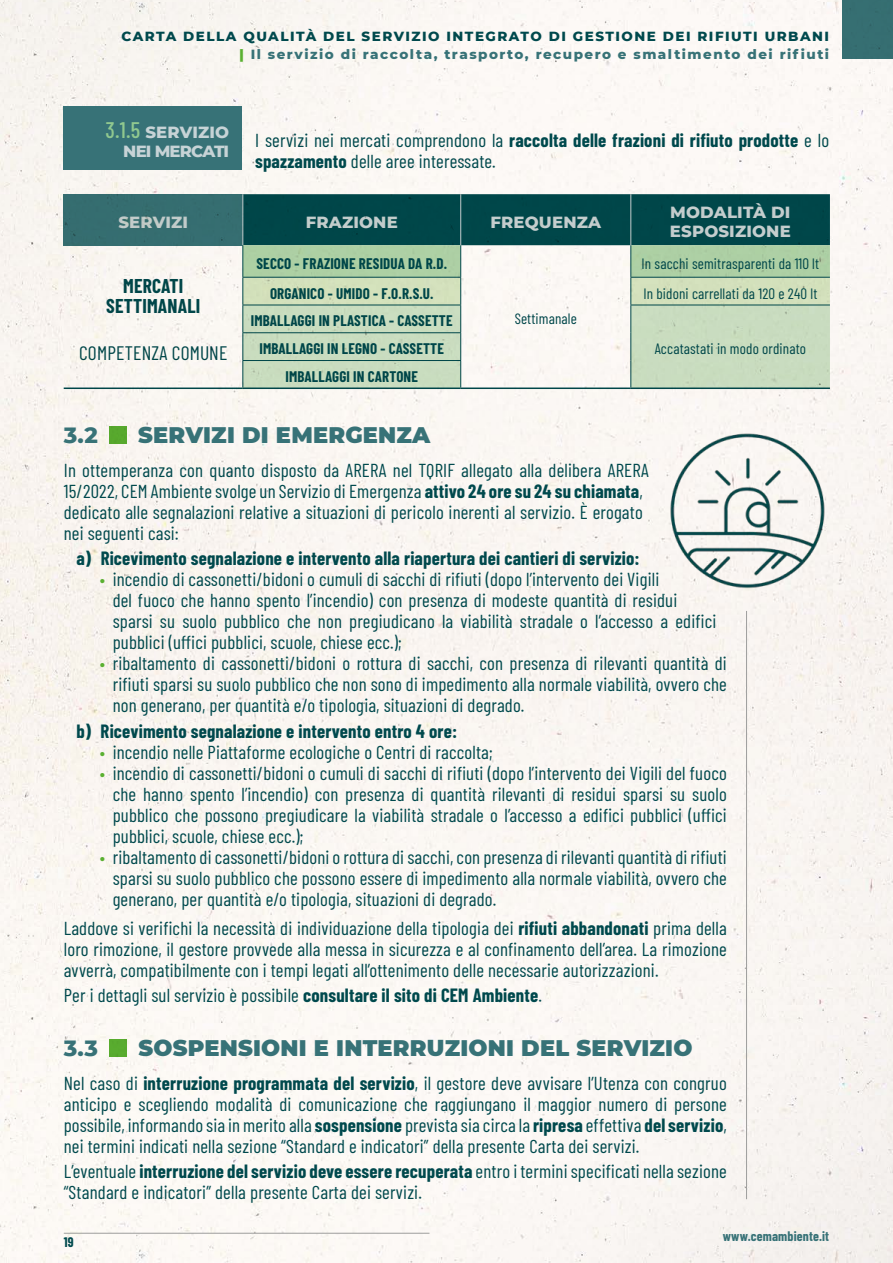
<style>
.page{position:relative;width:893px;height:1263px;background:#faf6f2}
.page>*{position:absolute;margin:0;border:0;box-sizing:border-box;transform-origin:0 0}
.t1{font:900 22.5px "Montserrat";letter-spacing:.01em;color:#377277}
.t2{font:800 22.5px "Montserrat";color:#377277}
.t3{font:700 19.5px/19.5px "Barlow Condensed";letter-spacing:.01em;color:#00494d;text-align:center}
.t4{font:19.5px "Barlow Condensed";letter-spacing:.01em;color:#00494d}
.t5{font:18.75px/21px "Barlow Condensed";letter-spacing:.01em;color:#00494d;text-align:justify}
.t6{font:700 18.75px "Barlow Condensed";letter-spacing:.01em;color:#00494d}
.t7{font:800 16.5px/19.5px "Montserrat";letter-spacing:.01em;color:#c7d3d6}
.t8{font:800 16.5px/19.5px "Montserrat";letter-spacing:-.05em;color:#c7d3d6;text-align:right}
.t9{font:700 15px/27.8px "Barlow Condensed";letter-spacing:.01em;color:#00494d;text-align:center}
.t10{font:15px "Barlow Condensed";letter-spacing:.01em;color:#00494d}
.t11{font:800 13.5px/18px "Montserrat";letter-spacing:.11em;color:#00494d;text-align:right}
.t12{font:700 13.5px "Barlow Condensed";letter-spacing:.01em;color:#377277}
.t13{font:700 13.5px "Barlow Condensed";color:#00494d}
.s1{font-weight:900;color:#5ab031}
.s2{color:#377277}
.s3{font-family:"Barlow Condensed";font-weight:500;font-size:22.5px;color:#90c88f}
.s4{font-weight:700}
.s5{font-size:18px;color:#5ab031}
</style>
<div class="page">
<div style="left:842px;top:0;width:51px;height:59px;background:#377277"></div>
<hr style="left:64px;top:1233px;width:365px;height:1px;background:#9d9d9c">
<div style="left:110px;top:426px;width:17px;height:17px;background:#57a92e"></div>
<div style="left:110px;top:1039px;width:17px;height:17px;background:#5ab031"></div>
<hr style="left:746px;top:611px;width:1px;height:588px;background:#9d9d9c">
<div style="left:64px;top:107px;width:178px;height:63px;background:#377277"></div>
<img style="left:665px;top:428px;width:165px;height:165px;border-radius:83px">
<div style="left:64px;top:194px;width:179px;height:51px;background:#356d70"></div>
<svg style="left:242px;top:194px;width:588px;height:193px"></svg>
<hr style="left:242px;top:277px;width:219px;height:1px;background:#00494d">
<hr style="left:630px;top:277px;width:200px;height:1px;background:#00494d">
<hr style="left:242px;top:305px;width:219px;height:1px;background:#00494d">
<hr style="left:630px;top:305px;width:200px;height:1px;background:#00494d">
<hr style="left:242px;top:332px;width:219px;height:1px;background:#00494d">
<hr style="left:242px;top:360px;width:219px;height:1px;background:#00494d">
<hr style="left:64px;top:387px;width:179px;height:2px;background:#00494d">
<hr style="left:243px;top:387px;width:218px;height:2px;background:#00494d">
<hr style="left:461px;top:387px;width:170px;height:2px;background:#00494d">
<hr style="left:631px;top:387px;width:199px;height:2px;background:#00494d">
<hr style="left:242px;top:194px;width:1px;height:51px;background:#c7d3d6">
<hr style="left:460px;top:194px;width:1px;height:51px;background:#c7d3d6">
<hr style="left:630px;top:194px;width:1px;height:51px;background:#c7d3d6">
<p class="t11" style="left:121px;top:27px;width:709px">CARTA DELLA QUALITÀ DEL SERVIZIO INTEGRATO DI GESTIONE DEI RIFIUTI URBANI <span class="s1">|</span> <span class="s2">Il servizio di raccolta, trasporto, recupero e smaltimento dei rifiuti</span></p>
<p class="t8" style="left:106px;top:121px;width:125px"><span class="s3">3.1.5</span> SERVIZIO<br>NEI MERCATI</p>
<p class="t5" style="left:255px;top:128px;width:576px">I servizi nei mercati comprendono la <span class="s4">raccolta delle frazioni di rifiuto prodotte</span> e lo <span class="s4">spazzamento</span> delle aree interessate.</p>
<p class="t7" style="left:118px;top:211px;width:71px">SERVIZI</p>
<p class="t7" style="left:306px;top:211px;width:94px">FRAZIONE</p>
<p class="t7" style="left:490px;top:211px;width:112px">FREQUENZA</p>
<p class="t9" style="left:257px;top:249px;width:192px">SECCO - FRAZIONE RESIDUA DA R.D.</p>
<p class="t7" style="left:670px;top:201px;width:122px">MODALITÀ DI<br>ESPOSIZIONE</p>
<p class="t10" style="left:642px;top:253px;width:179px">In sacchi semitrasparenti da 110 lt</p>
<p class="t3" style="left:106px;top:275px;width:96px">MERCATI<br>SETTIMANALI</p>
<p class="t4" style="left:79px;top:339px;width:150px">COMPETENZA COMUNE</p>
<p class="t9" style="left:270px;top:278px;width:165px">ORGANICO - UMIDO - F.O.R.S.U.</p>
<p class="t10" style="left:643px;top:282px;width:175px">In bidoni carrellati da 120 e 240 lt</p>
<p class="t9" style="left:251px;top:306px;width:203px">IMBALLAGGI IN PLASTICA - CASSETTE<br>IMBALLAGGI IN LEGNO - CASSETTE</p>
<p class="t10" style="left:515px;top:308px;width:64px">Settimanale</p>
<p class="t10" style="left:655px;top:338px;width:153px">Accatastati in modo ordinato</p>
<p class="t9" style="left:286px;top:362px;width:134px">IMBALLAGGI IN CARTONE</p>
<p class="t2" style="left:64px;top:419px;width:36px">3.2</p>
<p class="t1" style="left:138px;top:418px;width:294px">SERVIZI DI EMERGENZA</p>
<p class="t5" style="left:64px;top:458px;width:587px;text-align:left">In ottemperanza con quanto disposto da ARERA nel TQRIF allegato alla delibera ARERA 15/2022, CEM Ambiente svolge un Servizio di Emergenza <span class="s4">attivo 24 ore su 24 su chiamata</span>, dedicato alle segnalazioni relative a situazioni di pericolo inerenti al servizio. È erogato nei seguenti casi:</p>
<p class="t6" style="left:77px;top:545px;width:565px">a) Ricevimento segnalazione e intervento alla riapertura dei cantieri di servizio:</p>
<p class="t5" style="left:113px;top:568px;width:605px;text-align:left;text-indent:-13px"><span class="s5">•</span> incendio di cassonetti/bidoni o cumuli di sacchi di rifiuti (dopo l’intervento dei Vigili<br>del fuoco che hanno spento l’incendio) con presenza di modeste quantità di residui sparsi su suolo pubblico che non pregiudicano la viabilità stradale o l’accesso a edifici pubblici (uffici pubblici, scuole, chiese ecc.);</p>
<p class="t5" style="left:113px;top:652px;width:616px;text-indent:-13px"><span class="s5">•</span> ribaltamento di cassonetti/bidoni o rottura di sacchi, con presenza di rilevanti quantità di rifiuti sparsi su suolo pubblico che non sono di impedimento alla normale viabilità, ovvero che non generano, per quantità e/o tipologia, situazioni di degrado.</p>
<p class="t6" style="left:77px;top:717px;width:382px">b) Ricevimento segnalazione e intervento entro 4 ore:</p>
<p class="t5" style="left:100px;top:740px;width:394px"><span class="s5">•</span> incendio nelle Piattaforme ecologiche o Centri di raccolta;</p>
<p class="t5" style="left:113px;top:761px;width:616px;text-indent:-13px"><span class="s5">•</span> incendio di cassonetti/bidoni o cumuli di sacchi di rifiuti (dopo l’intervento dei Vigili del fuoco che hanno spento l’incendio) con presenza di quantità rilevanti di residui sparsi su suolo pubblico che possono pregiudicare la viabilità stradale o l’accesso a edifici pubblici (uffici pubblici, scuole, chiese ecc.);</p>
<p class="t5" style="left:113px;top:845px;width:616px;text-indent:-13px"><span class="s5">•</span> ribaltamento di cassonetti/bidoni o rottura di sacchi, con presenza di rilevanti quantità di rifiuti sparsi su suolo pubblico che possono essere di impedimento alla normale viabilità, ovvero che generano, per quantità e/o tipologia, situazioni di degrado.</p>
<p class="t5" style="left:64px;top:916px;width:665px">Laddove si verifichi la necessità di individuazione della tipologia dei <span class="s4">rifiuti abbandonati</span> prima della loro rimozione, il gestore provvede alla messa in sicurezza e al confinamento dell’area. La rimozione avverrà, compatibilmente con i tempi legati all’ottenimento delle necessarie autorizzazioni.</p>
<p class="t5" style="left:64px;top:984px;width:480px">Per i dettagli sul servizio è possibile <span class="s4">consultare il sito di CEM Ambiente</span>.</p>
<p class="t2" style="left:64px;top:1032px;width:36px">3.3</p>
<p class="t1" style="left:138px;top:1031px;width:556px">SOSPENSIONI E INTERRUZIONI DEL SERVIZIO</p>
<p class="t5" style="left:64px;top:1071px;width:665px">Nel caso di <span class="s4">interruzione programmata del servizio</span>, il gestore deve avvisare l’Utenza con congruo anticipo e scegliendo modalità di comunicazione che raggiungano il maggior numero di persone possibile, informando sia in merito alla <span class="s4">sospensione</span> prevista sia circa la <span class="s4">ripresa</span> effettiva <span class="s4">del servizio</span>, nei termini indicati nella sezione “Standard e indicatori” della presente Carta dei servizi.</p>
<p class="t5" style="left:64px;top:1159px;width:665px">L’eventuale <span class="s4">interruzione del servizio deve essere recuperata</span> entro i termini specificati nella sezione “Standard e indicatori” della presente Carta dei servizi.</p>
<p class="t13" style="left:64px;top:1232px;width:11px">19</p>
<p class="t12" style="left:723px;top:1226px;width:108px">www.cemambiente.it</p>
</div>
